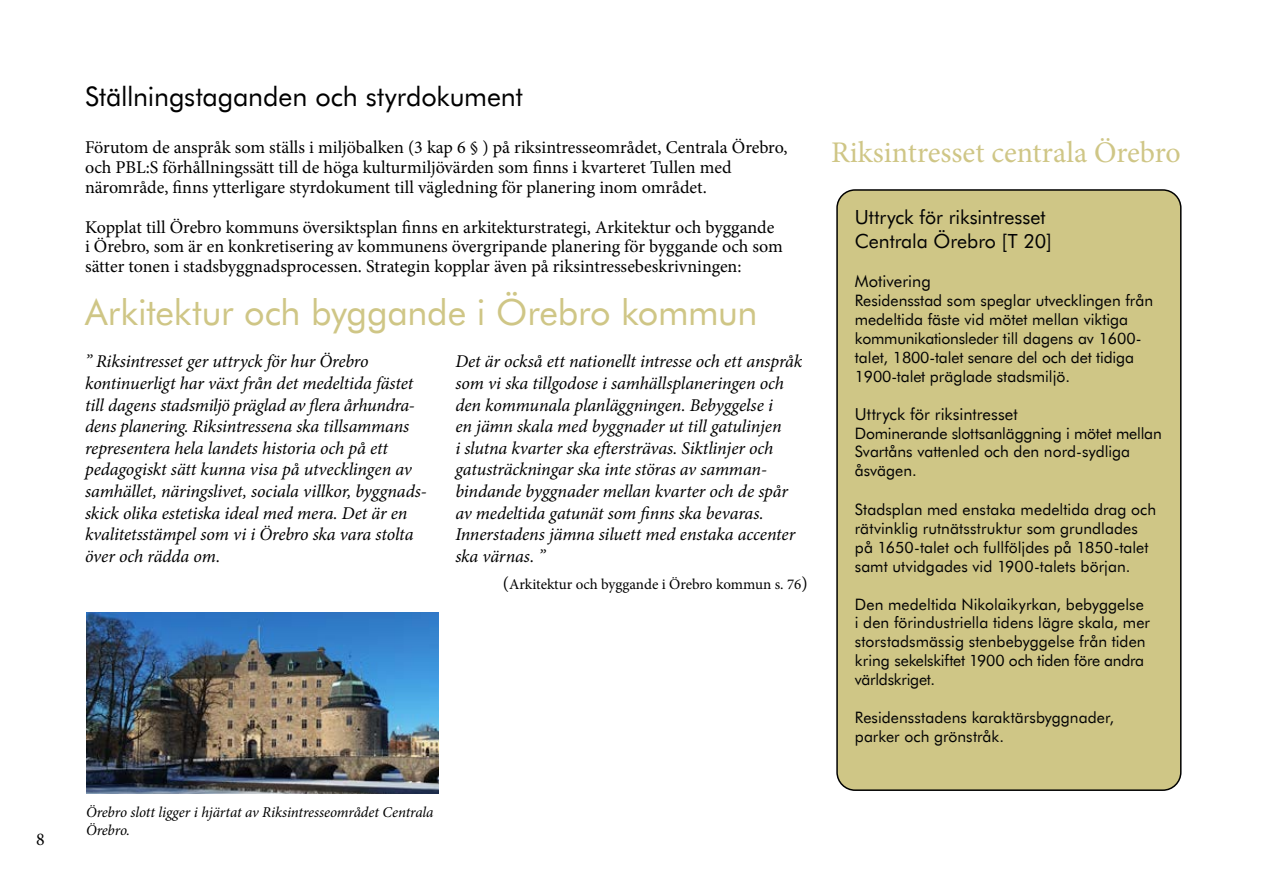
<style>
.page{position:relative;width:1263px;height:893px;background:#fff}
.page>*{position:absolute;margin:0;border:0;box-sizing:border-box;transform-origin:0 0}
.t1{font:36px "Futura BT";letter-spacing:-.005em;color:#cfc686}
.t2{font:30px "Minion Pro";color:#cfc686}
.t3{font:27px "Futura BT";letter-spacing:-.005em;color:#000}
.t4{font:19.5px/23.4px "Futura BT";letter-spacing:-.005em;color:#020203}
.t5{font:italic 18px/21.6px "Minion Pro";letter-spacing:-.005em;color:#000}
.t6{font:18px/19.8px "Minion Pro";color:#000}
.t7{font:16.5px "Futura BT";color:#020203}
.t8{font:15.75px/18.9px "Futura BT";color:#020203}
.t9{font:italic 15px/18px "Minion Pro";letter-spacing:-.01em;color:#000}
.t10{font:15px "Minion Pro";letter-spacing:-.005em;color:#000}
.s1{font-size:18px}
</style>
<div class="page">
<img style="left:86px;top:612px;width:352px;height:181px">
<div style="left:837px;top:190px;width:344px;height:600px;background:#cfc686;border-radius:18px"></div>
<div style="left:836px;top:189px;width:345px;height:602px;border:2px solid #000;border-radius:18px"></div>
<p class="t6" style="left:36px;top:830px;width:10px">8</p>
<h2 class="t3" style="left:85px;top:79px;width:439px">Ställningstaganden och styrdokument</h2>
<p class="t6" style="left:85px;top:138px;width:704px">Förutom de anspråk som ställs i miljöbalken (3 kap 6 § ) på riksintresseområdet, Centrala Örebro, och PBL:S förhållningssätt till de höga kulturmiljövärden som fnns i kvarteret Tullen med närområde, fnns ytterligare styrdokument till vägledning för planering inom området.</p>
<p class="t6" style="left:85px;top:217px;width:699px">Kopplat till Örebro kommuns översiktsplan fnns en arkitekturstrategi, Arkitektur och byggande i Örebro, som är en konkretisering av kommunens övergripande planering för byggande och som sätter tonen i stadsbyggnadsprocessen. Strategin kopplar även på riksintressebeskrivningen:</p>
<h1 class="t1" style="left:85px;top:289px;width:674px">Arkitektur och byggande i Örebro kommun</h1>
<p class="t5" style="left:85px;top:351px;width:343px">” Riksintresset ger uttryck för hur Örebro kontinuerligt har växt från det medeltida fästet till dagens stadsmiljö präglad av fera århundra&shy;dens planering. Riksintressena ska tillsammans representera hela landets historia och på ett pedagogiskt sätt kunna visa på utvecklingen av samhället, näringslivet, sociala villkor, byggnads&shy;skick olika estetiska ideal med mera. Det är en kvalitetsstämpel som vi i Örebro ska vara stolta över och rädda om.</p>
<p class="t5" style="left:455px;top:351px;width:349px">Det är också ett nationellt intresse och ett anspråk som vi ska tillgodose i samhällsplaneringen och den kommunala planläggningen. Bebyggelse i<br>en jämn skala med byggnader ut till gatulinjen<br>i slutna kvarter ska efersträvas. Siktlinjer och gatusträckningar ska inte störas av samman&shy;bindande byggnader mellan kvarter och de spår av medeltida gatunät som fnns ska bevaras.<br>Innerstadens jämna siluett med enstaka accenter ska värnas. ”</p>
<p class="t10" style="left:503px;top:574px;width:306px"><span class="s1">(</span>Arkitektur och byggande i Örebro kommun s. 76<span class="s1">)</span></p>
<p class="t9" style="left:86px;top:803px;width:349px">Örebro slott ligger i hjärtat av Riksintresseområdet Centrala<br>Örebro.</p>
<h2 class="t2" style="left:831px;top:132px;width:351px">Riksintresset centrala Örebro</h2>
<p class="t4" style="left:855px;top:205px;width:199px">Uttryck för riksintresset<br>Centrala Örebro [T 20]</p>
<p class="t7" style="left:855px;top:271px;width:77px">Motivering</p>
<p class="t8" style="left:855px;top:291px;width:300px">Residensstad som speglar utvecklingen från medeltida fäste vid mötet mellan viktiga kommunikationsleder till dagens av 1600- talet, 1800-talet senare del och det tidiga 1900-talet präglade stadsmiljö.</p>
<p class="t7" style="left:855px;top:403px;width:164px">Uttryck för riksintresset</p>
<p class="t8" style="left:855px;top:423px;width:308px">Dominerande slottsanläggning i mötet mellan<br>Svartåns vattenled och den nord-sydliga åsvägen.</p>
<p class="t8" style="left:855px;top:500px;width:303px">Stadsplan med enstaka medeltida drag och rätvinklig rutnätsstruktur som grundlades på 1650-talet och fullföljdes på 1850-talet samt utvidgades vid 1900-talets början.</p>
<p class="t8" style="left:855px;top:594px;width:297px">Den medeltida Nikolaikyrkan, bebyggelse i den förindustriella tidens lägre skala, mer storstadsmässig stenbebyggelse från tiden kring sekelskiftet 1900 och tiden före andra världskriget.</p>
<p class="t8" style="left:855px;top:708px;width:261px">Residensstadens karaktärsbyggnader, parker och grönstråk.</p>
</div>
